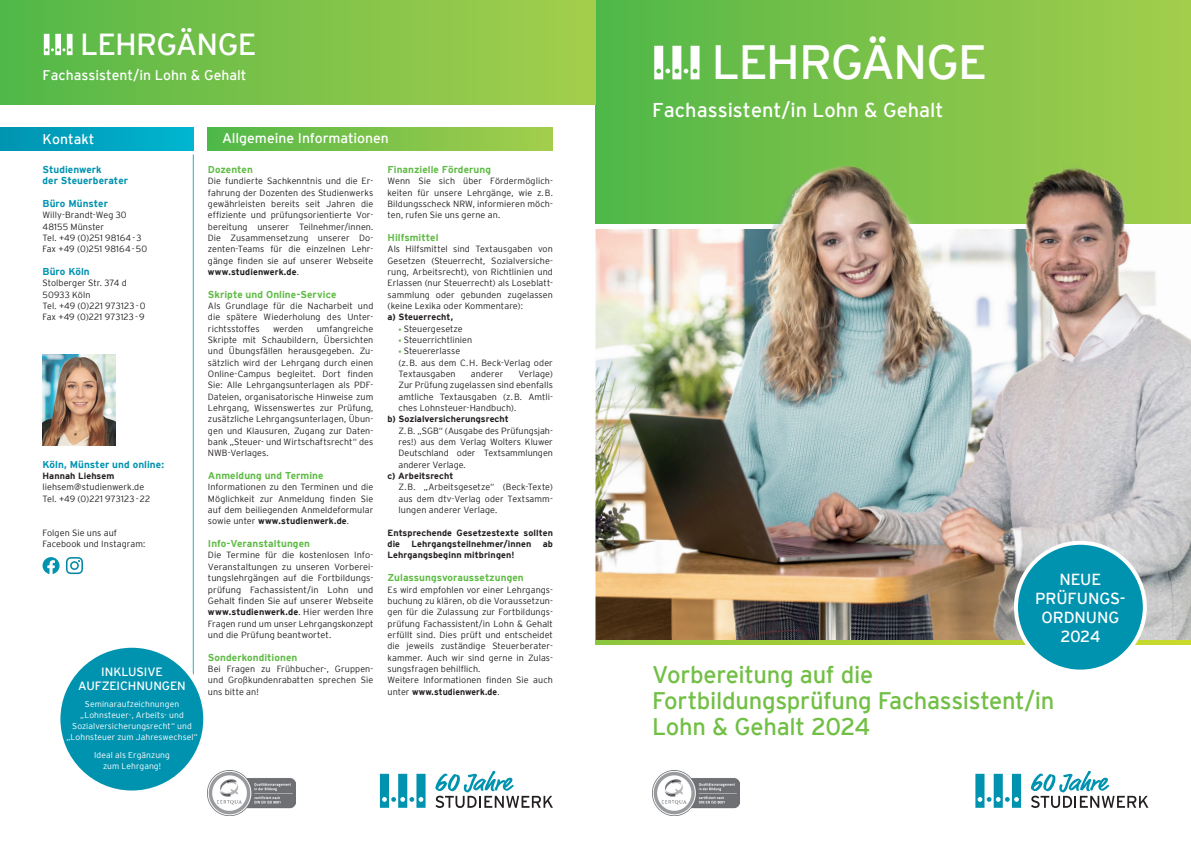
<style>
.page{position:relative;width:1191px;height:842px;background:#fff}
.page>*{position:absolute;margin:0;border:0;box-sizing:border-box;transform-origin:0 0}
.Titelseite_Klassifizierung_65{font:48px "Interstate Plus";letter-spacing:-.035em;color:#fff}
.Titelseite_Klassifizierung_65-2{font:30.4px "Interstate Plus";letter-spacing:-.03em;color:#fff}
.Titelseite_Subline{font:24px/26px "Interstate Plus";letter-spacing:-.015em;color:#71bf44}
.Titelseite_Beruf{font:20px "Interstate Plus";color:#fff}
.t1{font:16px/19px "Interstate Plus";letter-spacing:-.005em;color:#fff;text-align:center}
.Titelseite_Beruf-2{font:14px "Interstate Plus";color:#fff}
.Copy_POS_9{font:12px/14px "Interstate Plus";letter-spacing:-.005em;color:#fff;text-align:center}
.Subline_grün_10{font:700 10px "Interstate Plus";letter-spacing:.005em;color:#60bb46}
.Subline_türkis_10{font:700 10px "Interstate Plus";letter-spacing:.005em;color:#0093b0}
.Copy_POS_9-2{font:300 9px/11.3px "Interstate Plus";letter-spacing:.005em;color:#231f20;text-align:justify}
.Copy_POS_9-3{font:700 9px/11.3px "Interstate Plus";letter-spacing:.01em;color:#231f20}
.Copy_POS_9-4{font:300 8.5px/11px "Interstate Plus";letter-spacing:.01em;color:#fff;text-align:center}
.s1{font-weight:700}
.s2{font-family:"Myriad Pro";font-weight:700;color:#60bb46}
</style>
<div class="page">
<hr style="left:193px;top:154px;width:1px;height:586px;background:#009eba">
<img style="left:595px;top:228px;width:596px;height:413px">
<div style="left:595px;top:0;width:596px;height:226px;background:linear-gradient(to right,#52b748,#a4cd4c)"></div>
<svg style="left:654px;top:46px;width:45px;height:23px"></svg>
<svg style="left:595px;top:641px;width:596px;height:4px;background:#a7ce39"></svg>
<div style="left:1016px;top:543px;width:128px;height:129px;background:#0093b0;border-radius:50%"></div>
<div style="left:1014px;top:541px;width:132px;height:133px;border:4px solid #fff;border-radius:50%"></div>
<img style="left:595px;top:69px;width:596px;height:159px">
<img style="left:43px;top:354px;width:73px;height:91px">
<img style="left:652px;top:771px;width:87px;height:44px">
<svg style="left:975px;top:774px;width:46px;height:34px"></svg>
<svg style="left:1031px;top:771px;width:117px;height:37px"></svg>
<img style="left:208px;top:771px;width:87px;height:44px">
<svg style="left:380px;top:774px;width:45px;height:34px"></svg>
<svg style="left:435px;top:771px;width:118px;height:37px"></svg>
<div style="left:208px;top:128px;width:345px;height:22px;background:linear-gradient(to right,#52b748,#a5ce4c)"></div>
<div style="left:0;top:128px;width:194px;height:22px;background:linear-gradient(to right,#0093b2,#00b6d0)"></div>
<div style="left:0;top:0;width:595px;height:105px;background:linear-gradient(to right,#53b848,#a5ce4c)"></div>
<svg style="left:44px;top:34px;width:29px;height:21px"></svg>
<div style="left:58px;top:645px;width:148px;height:148px;background:#0093b0;border-radius:50%"></div>
<div style="left:56px;top:643px;width:152px;height:152px;border:5px solid #fff;border-radius:50%"></div>
<svg style="left:66px;top:557px;width:17px;height:17px"></svg>
<svg style="left:43px;top:557px;width:17px;height:17px"></svg>
<p class="Titelseite_Klassifizierung_65-2" style="left:80px;top:27px;width:178px">LEHRGÄNGE</p>
<p class="Titelseite_Beruf-2" style="left:43px;top:67px;width:205px">Fachassistent/in Lohn &amp; Gehalt</p>
<p class="Titelseite_Beruf-2" style="left:43px;top:131px;width:53px">Kontakt</p>
<p class="Titelseite_Beruf-2" style="left:222px;top:131px;width:168px">Allgemeine Informationen</p>
<p class="Subline_türkis_10" style="left:43px;top:164px;width:61px">Studienwerk</p>
<p class="Subline_türkis_10" style="left:43px;top:175px;width:87px">der Steuerberater</p>
<p class="Subline_türkis_10" style="left:43px;top:198px;width:67px">Büro Münster</p>
<p class="Copy_POS_9-2" style="left:43px;top:209px;width:86px">Willy-Brandt-Weg 30</p>
<p class="Copy_POS_9-2" style="left:43px;top:221px;width:63px">48155 Münster</p>
<p class="Copy_POS_9-2" style="left:43px;top:232px;width:100px">Tel. +49 (0)251 98164-3</p>
<p class="Copy_POS_9-2" style="left:43px;top:243px;width:106px">Fax +49 (0)251 98164-50</p>
<p class="Subline_türkis_10" style="left:43px;top:266px;width:49px">Büro Köln</p>
<p class="Copy_POS_9-2" style="left:43px;top:277px;width:86px">Stolberger Str. 374 d</p>
<p class="Copy_POS_9-2" style="left:43px;top:289px;width:49px">50933 Köln</p>
<p class="Copy_POS_9-2" style="left:43px;top:300px;width:104px">Tel. +49 (0)221 973123-0</p>
<p class="Copy_POS_9-2" style="left:43px;top:311px;width:104px">Fax +49 (0)221 973123-9</p>
<p class="Subline_türkis_10" style="left:43px;top:459px;width:123px">Köln, Münster und online:</p>
<p class="Copy_POS_9-3" style="left:43px;top:470px;width:73px">Hannah Liehsem</p>
<p class="Copy_POS_9-2" style="left:43px;top:481px;width:103px">liehsem@studienwerk.de</p>
<p class="Copy_POS_9-2" style="left:43px;top:493px;width:109px">Tel. +49 (0)221 973123-22</p>
<p class="Copy_POS_9-2" style="left:43px;top:527px;width:104px">Folgen Sie uns auf<br>Facebook und Instagram:</p>
<p class="Copy_POS_9" style="left:78px;top:665px;width:109px">INKLUSIVE<br>AUFZEICHNUNGEN</p>
<p class="Copy_POS_9-4" style="left:66px;top:698px;width:133px">Seminaraufzeichnungen „Lohnsteuer-, Arbeits- und<br>Sozialversicherungsrecht“ und „Lohnsteuer zum Jahreswechsel“</p>
<p class="Copy_POS_9-4" style="left:94px;top:749px;width:77px;line-height:11.3px">Ideal als Ergänzung zum Lehrgang!</p>
<p class="Subline_grün_10" style="left:208px;top:164px;width:46px">Dozenten</p>
<p class="Copy_POS_9-2" style="left:208px;top:175px;width:167px">Die fundierte Sachkenntnis und die Er&shy;fahrung der Dozenten des Studienwerks gewährleisten bereits seit Jahren die effiziente und prüfungsorientierte Vor&shy;bereitung unserer Teilnehmer/innen.<br>Die Zusammensetzung unserer Do&shy;zenten-Teams für die einzelnen Lehr&shy;gänge finden sie auf unserer Webseite <span class="s1">www.studienwerk.de</span>.</p>
<p class="Subline_grün_10" style="left:208px;top:289px;width:130px">Skripte und Online-Service</p>
<p class="Copy_POS_9-2" style="left:208px;top:300px;width:167px">Als Grundlage für die Nacharbeit und die spätere Wiederholung des Unter&shy;richtsstoffes</p>
<p class="Copy_POS_9-2" style="left:208px;top:323px;width:167px;text-indent:109px">umfangreiche Skripte mit Schaubildern, Übersichten und Übungsfällen herausgegeben. Zu&shy;sätzlich wird der Lehrgang durch einen Online-Campus begleitet. Dort finden Sie: Alle Lehrgangsunterlagen als PDF-Dateien, organisatorische Hinweise zum Lehrgang, Wissenswertes zur Prüfung, zusätzliche Lehrgangsunterlagen, Übun&shy;gen und Klausuren, Zugang zur Daten&shy;bank „Steuer- und Wirtschaftsrecht“ des NWB-Verlages.</p>
<p class="Subline_grün_10" style="left:208px;top:470px;width:117px">Anmeldung und Termine</p>
<p class="Copy_POS_9-2" style="left:208px;top:481px;width:167px">Informationen zu den Terminen und die Möglichkeit zur Anmeldung finden Sie auf dem beiliegenden Anmeldeformular sowie unter <span class="s1">www.studienwerk.de</span>.</p>
<p class="Subline_grün_10" style="left:208px;top:538px;width:103px">Info-Veranstaltungen</p>
<p class="Copy_POS_9-2" style="left:208px;top:550px;width:167px">Die Termine für die kostenlosen Info-Veranstaltungen zu unseren Vorberei&shy;tungslehrgängen auf die Fortbildungs&shy;prüfung Fachassistent/in Lohn und Gehalt finden Sie auf unserer Webseite <span class="s1">www.studienwerk.de</span>. Hier werden Ihre Fragen rund um unser Lehrgangskonzept und die Prüfung beantwortet.</p>
<p class="Subline_grün_10" style="left:208px;top:651px;width:91px">Sonderkonditionen</p>
<p class="Copy_POS_9-2" style="left:208px;top:663px;width:167px">Bei Fragen zu Frühbucher-, Gruppen&shy;und Großkundenrabatten sprechen Sie uns bitte an!</p>
<p class="Copy_POS_9-2" style="left:273px;top:323px;width:32px">werden</p>
<p class="Subline_grün_10" style="left:387px;top:164px;width:105px">Finanzielle Förderung</p>
<p class="Copy_POS_9-2" style="left:387px;top:175px;width:167px">Wenn Sie sich über Fördermöglich&shy;keiten für unsere Lehrgänge, wie z.B.<br>Bildungsscheck NRW, informieren möch&shy;ten, rufen Sie uns gerne an.</p>
<p class="Subline_grün_10" style="left:387px;top:232px;width:52px">Hilfsmittel</p>
<p class="Copy_POS_9-2" style="left:387px;top:243px;width:167px">Als Hilfsmittel sind Textausgaben von Gesetzen (Steuerrecht, Sozialversiche&shy;rung, Arbeitsrecht), von Richtlinien und Erlassen (nur Steuerrecht) als Loseblatt&shy;sammlung oder gebunden zugelassen (keine Lexika oder Kommentare):</p>
<p class="Copy_POS_9-3" style="left:387px;top:311px;width:67px">a) Steuerrecht,</p>
<p class="Copy_POS_9-2" style="left:398px;top:323px;width:66px"><span class="s2">•</span> Steuergesetze</p>
<p class="Copy_POS_9-2" style="left:398px;top:334px;width:75px"><span class="s2">•</span> Steuerrichtlinien</p>
<p class="Copy_POS_9-2" style="left:398px;top:345px;width:63px"><span class="s2">•</span> Steuererlasse</p>
<p class="Copy_POS_9-2" style="left:398px;top:357px;width:156px">(z.B. aus dem C.H. Beck-Verlag oder<br>Textausgaben</p>
<p class="Copy_POS_9-2" style="left:398px;top:368px;width:156px;text-indent:120px">Verlage)<br>Zur Prüfung zugelassen sind ebenfalls amtliche Textausgaben (z.B. Amtli&shy;ches Lohnsteuer-Handbuch).</p>
<p class="Copy_POS_9-3" style="left:387px;top:413px;width:123px">b) Sozialversicherungsrecht</p>
<p class="Copy_POS_9-2" style="left:398px;top:425px;width:156px">Z.B. „SGB“ (Ausgabe des Prüfungsjah&shy;res!) aus dem Verlag Wolters Kluwer Deutschland oder Textsammlungen anderer Verlage.</p>
<p class="Copy_POS_9-3" style="left:387px;top:470px;width:67px">c) Arbeitsrecht</p>
<p class="Copy_POS_9-2" style="left:398px;top:481px;width:156px">Z.B. „Arbeitsgesetze“ (Beck-Texte) aus dem dtv-Verlag oder Textsamm&shy;lungen anderer Verlage.</p>
<p class="Copy_POS_9-3" style="left:387px;top:527px;width:167px">Entsprechende Gesetzestexte sollten die</p>
<p class="Copy_POS_9-2" style="left:471px;top:368px;width:34px">anderer</p>
<p class="Copy_POS_9-3" style="left:411px;top:538px;width:121px">Lehrgangsteilnehmer/innen</p>
<p class="Copy_POS_9-3" style="left:543px;top:538px;width:12px">ab</p>
<p class="Copy_POS_9-3" style="left:387px;top:550px;width:128px">Lehrgangsbeginn mitbringen!</p>
<p class="Subline_grün_10" style="left:387px;top:572px;width:138px">Zulassungsvoraussetzungen</p>
<p class="Copy_POS_9-2" style="left:387px;top:584px;width:167px">Es wird empfohlen vor einer Lehrgangs&shy;buchung zu klären, ob die Voraussetzun&shy;gen für die Zulassung zur Fortbildungs&shy;prüfung Fachassistent/in Lohn &amp; Gehalt erfüllt sind. Dies prüft und entscheidet die jeweils zuständige Steuerberater&shy;kammer. Auch wir sind gerne in Zulas&shy;sungsfragen behilflich.</p>
<p class="Copy_POS_9-2" style="left:387px;top:674px;width:167px">Weitere Informationen finden Sie auch unter <span class="s1">www.studienwerk.de</span>.</p>
<p class="Titelseite_Klassifizierung_65" style="left:711px;top:36px;width:277px">LEHRGÄNGE</p>
<p class="Titelseite_Beruf" style="left:652px;top:98px;width:293px">Fachassistent/in Lohn &amp; Gehalt</p>
<p class="t1" style="left:1035px;top:570px;width:92px">NEUE<br>PRÜFUNGS-<br>ORDNUNG<br>2024</p>
<p class="Titelseite_Subline" style="left:652px;top:662px;width:403px">Vorbereitung auf die<br>Fortbildungsprüfung Fachassistent/in<br>Lohn &amp; Gehalt 2024</p>
</div>
